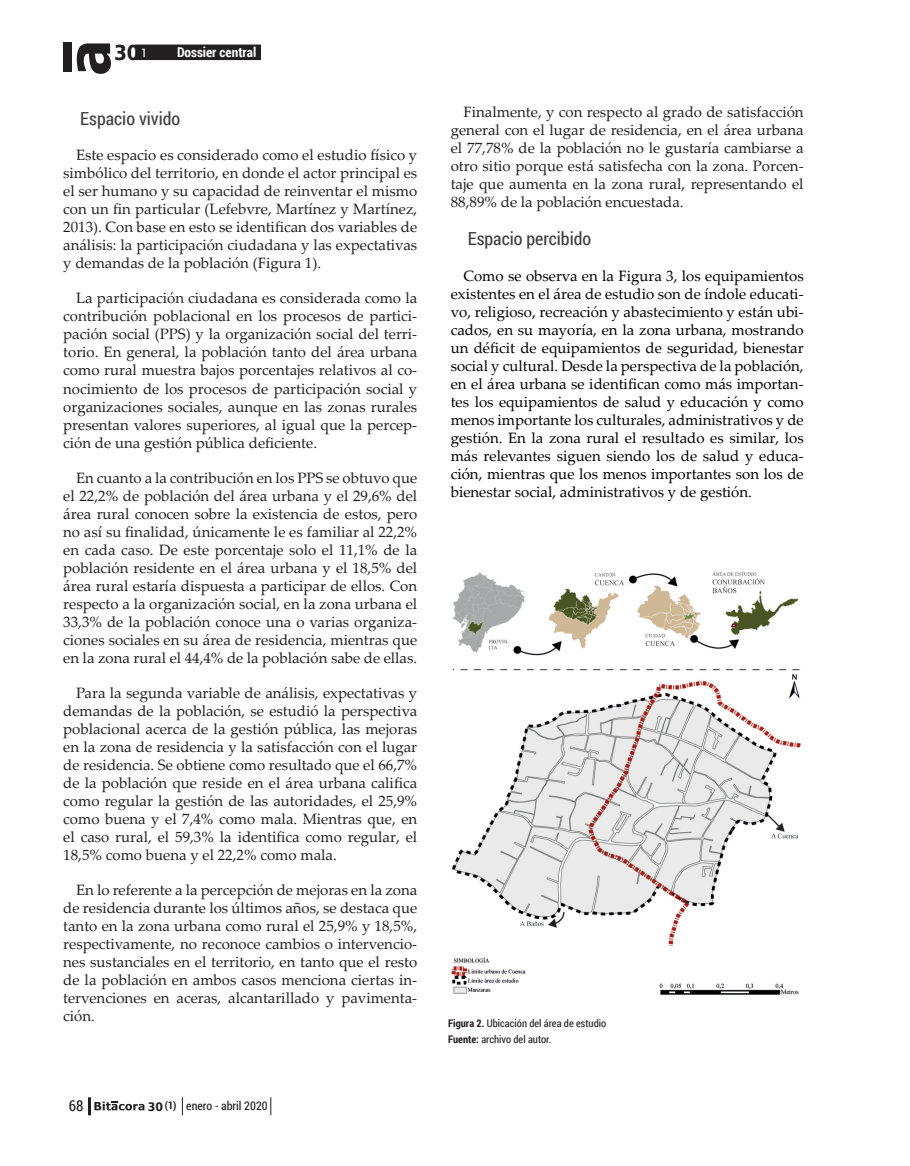
<style>
.page{position:relative;width:910px;height:1166px;background:#fff}
.page>*{position:absolute;margin:0;border:0;box-sizing:border-box;transform-origin:0 0}
.t1{font:700 20.7px "DejaVu Sans Condensed";color:#231f20}
.InterTitulo{font:18px "Roboto Condensed";color:#3e3e3f}
.CorridoGRAL{font:15px/18px "Palatino Linotype";color:#231f20;text-align:justify}
.CorridoGRAL-2{font:15px/18px "Palatino Linotype";color:#000;text-align:justify}
.t2{font:15px "Roboto Condensed";color:#231f20}
.t3{font:700 13.5px "Roboto Condensed";color:#fff}
.t4{font:12px "Roboto Condensed";color:#231f20}
.Foot_Image{font:10.5px "Roboto Condensed";color:#231f20}
.s1{font-family:"Roboto Condensed";font-weight:400;font-size:12px;color:#fff}
.s2{font-family:"DejaVu Sans Condensed";font-weight:700;font-size:11.7px}
.s3{font-weight:700;font-size:10.5px}
.s4{font-weight:700}
</style>
<div class="page">
<hr style="left:88px;top:1096px;width:3px;height:18px;background:#231f20">
<svg style="left:94px;top:1101px;width:50px;height:9px"></svg>
<div style="left:135px;top:45px;width:126px;height:15px;background:#231f20"></div>
<div style="left:63px;top:43px;width:9px;height:29px;background:#231f20"></div>
<svg style="left:77px;top:43px;width:34px;height:31px"></svg>
<svg style="left:182px;top:1097px;width:1px;height:17px"></svg>
<svg style="left:270px;top:1097px;width:1px;height:17px"></svg>
<img style="left:451px;top:571px;width:350px;height:424px">
<h1 class="t1" style="left:114px;top:35px;width:35px">30<span class="s1">1</span></h1>
<p class="t3" style="left:177px;top:43px;width:81px">Dossier central</p>
<p class="InterTitulo" style="left:80px;top:106px;width:102px">Espacio vivido</p>
<p class="CorridoGRAL" style="left:63px;top:145px;width:355px;text-indent:13px">Este espacio es considerado como el estudio físico y simbólico del territorio, en donde el actor principal es el ser humano y su capacidad de reinventar el mismo con un fin particular (Lefebvre, Martínez y Martínez, 2013). Con base en esto se identifican dos variables de análisis: la participación ciudadana y las expectativas y demandas de la población (Figura 1).</p>
<p class="CorridoGRAL" style="left:63px;top:288px;width:355px;text-indent:13px">La participación ciudadana es considerada como la contribución poblacional en los procesos de partici&shy;pación social (PPS) y la organización social del terri&shy;torio. En general, la población tanto del área urbana como rural muestra bajos porcentajes relativos al co&shy;nocimiento de los procesos de participación social y organizaciones sociales, aunque en las zonas rurales presentan valores superiores, al igual que la percep&shy;ción de una gestión pública deficiente.</p>
<p class="CorridoGRAL" style="left:63px;top:467px;width:355px;text-indent:13px">En cuanto a la contribución en los PPS se obtuvo que el 22,2% de población del área urbana y el 29,6% del área rural conocen sobre la existencia de estos, pero no así su finalidad, únicamente le es familiar al 22,2% en cada caso. De este porcentaje solo el 11,1% de la población residente en el área urbana y el 18,5% del área rural estaría dispuesta a participar de ellos. Con respecto a la organización social, en la zona urbana el 33,3% de la población conoce una o varias organiza&shy;ciones sociales en su área de residencia, mientras que en la zona rural el 44,4% de la población sabe de ellas.</p>
<p class="CorridoGRAL" style="left:63px;top:683px;width:355px;text-indent:13px">Para la segunda variable de análisis, expectativas y demandas de la población, se estudió la perspectiva poblacional acerca de la gestión pública, las mejoras en la zona de residencia y la satisfacción con el lugar de residencia. Se obtiene como resultado que el 66,7% de la población que reside en el área urbana califica como regular la gestión de las autoridades, el 25,9% como buena y el 7,4% como mala. Mientras que, en el caso rural, el 59,3% la identifica como regular, el 18,5% como buena y el 22,2% como mala.</p>
<p class="CorridoGRAL" style="left:63px;top:880px;width:356px;text-indent:13px">En lo referente a la percepción de mejoras en la zona de residencia durante los últimos años, se destaca que tanto en la zona urbana como rural el 25,9% y 18,5%, respectivamente, no reconoce cambios o intervencio&shy;nes sustanciales en el territorio, en tanto que el resto de la población en ambos casos menciona ciertas in&shy;tervenciones en aceras, alcantarillado y pavimenta&shy;ción.</p>
<p class="t2" style="left:69px;top:1095px;width:16px">68</p>
<p class="t4" style="left:148px;top:1097px;width:121px"><span class="s2">30</span><span class="s3">(1)</span> enero - abril 2020</p>
<p class="CorridoGRAL" style="left:451px;top:103px;width:354px;text-indent:13px">Finalmente, y con respecto al grado de satisfacción general con el lugar de residencia, en el área urbana el 77,78% de la población no le gustaría cambiarse a otro sitio porque está satisfecha con la zona. Porcen&shy;taje que aumenta en la zona rural, representando el 88,89% de la población encuestada.</p>
<p class="InterTitulo" style="left:468px;top:226px;width:125px">Espacio percibido</p>
<p class="CorridoGRAL-2" style="left:451px;top:266px;width:354px;text-indent:13px">Como se observa en la Figura 3, los equipamientos existentes en el área de estudio son de índole educati&shy;vo, religioso, recreación y abastecimiento y están ubi&shy;cados, en su mayoría, en la zona urbana, mostrando un déficit de equipamientos de seguridad, bienestar social y cultural. Desde la perspectiva de la población, en el área urbana se identifican como más importan&shy;tes los equipamientos de salud y educación y como menos importante los culturales, administrativos y de gestión. En la zona rural el resultado es similar, los más relevantes siguen siendo los de salud y educa&shy;ción, mientras que los menos importantes son los de bienestar social, administrativos y de gestión.</p>
<p class="Foot_Image" style="left:448px;top:1015px;width:160px"><span class="s4">Figura 2.</span> Ubicación del área de estudio</p>
<p class="Foot_Image" style="left:448px;top:1031px;width:105px"><span class="s4">Fuente:</span> archivo del autor.</p>
</div>
